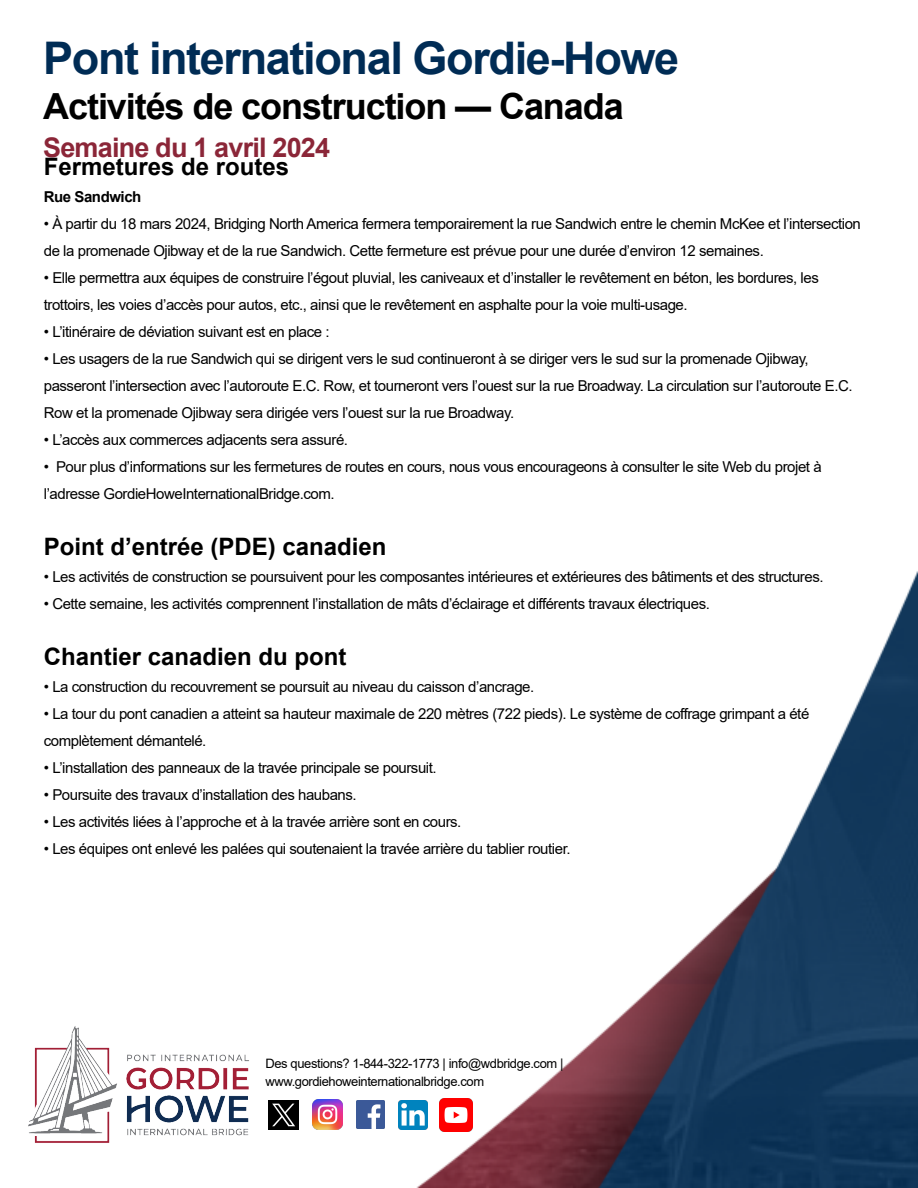
<style>
.page{position:relative;width:918px;height:1188px;background:#fff}
.page>*{position:absolute;margin:0;border:0;box-sizing:border-box;transform-origin:0 0}
.t1{font:700 45px "Arial";letter-spacing:-.03em;color:#002c55}
.t2{font:700 36px "Arial";letter-spacing:-.03em;color:#000}
.t3{font:700 27px "Arial";letter-spacing:-.03em;color:#8b2638}
.t4{font:700 24px "Arial";color:#000}
.t5{font:15px/27px "Arial";letter-spacing:-.03em;color:#000}
.t6{font:700 15px "Arial";letter-spacing:-.03em;color:#000}
.t7{font:12.9px/18px "Arial";letter-spacing:-.03em;color:#000}
</style>
<div class="page">
<img style="left:268px;top:571px;width:650px;height:617px">
<img style="left:28px;top:1026px;width:221px;height:117px">
<img style="left:356px;top:1101px;width:28px;height:28px">
<img style="left:399px;top:1100px;width:29px;height:29px">
<img style="left:440px;top:1099px;width:32px;height:32px">
<img style="left:312px;top:1100px;width:30px;height:30px">
<img style="left:269px;top:1100px;width:29px;height:30px">
<h1 class="t1" style="left:43px;top:26px;width:637px">Pont international Gordie-Howe</h1>
<h2 class="t2" style="left:43px;top:81px;width:582px">Activités de construction — Canada</h2>
<h3 class="t3" style="left:43px;top:128px;width:288px">Semaine du 1 avril 2024</h3>
<h3 class="t4" style="left:44px;top:150px;width:247px">Fermetures de routes</h3>
<p class="t6" style="left:44px;top:186px;width:99px">Rue Sandwich</p>
<p class="t5" style="left:44px;top:210px;width:819px">• À partir du 18 mars 2024, Bridging North America fermera temporairement la rue Sandwich entre le chemin McKee et l’intersection de la promenade Ojibway et de la rue Sandwich. Cette fermeture est prévue pour une durée d’environ 12 semaines.</p>
<p class="t5" style="left:44px;top:264px;width:777px">• Elle permettra aux équipes de construire l’égout pluvial, les caniveaux et d’installer le revêtement en béton, les bordures, les trottoirs, les voies d’accès pour autos, etc., ainsi que le revêtement en asphalte pour la voie multi-usage.</p>
<p class="t5" style="left:44px;top:318px;width:287px">• L’itinéraire de déviation suivant est en place :</p>
<p class="t5" style="left:44px;top:345px;width:810px">• Les usagers de la rue Sandwich qui se dirigent vers le sud continueront à se diriger vers le sud sur la promenade Ojibway, passeront l’intersection avec l’autoroute E.C. Row, et tourneront vers l’ouest sur la rue Broadway. La circulation sur l’autoroute E.C.<br>Row et la promenade Ojibway sera dirigée vers l’ouest sur la rue Broadway.</p>
<p class="t5" style="left:44px;top:426px;width:306px">• L’accès aux commerces adjacents sera assuré.</p>
<p class="t5" style="left:44px;top:453px;width:779px">• Pour plus d’informations sur les fermetures de routes en cours, nous vous encourageons à consulter le site Web du projet à l’adresse GordieHoweInternationalBridge.com.</p>
<h3 class="t4" style="left:44px;top:530px;width:344px">Point d’entrée (PDE) canadien</h3>
<p class="t5" style="left:44px;top:563px;width:781px">• Les activités de construction se poursuivent pour les composantes intérieures et extérieures des bâtiments et des structures.</p>
<p class="t5" style="left:44px;top:590px;width:668px">• Cette semaine, les activités comprennent l’installation de mâts d’éclairage et différents travaux électriques.</p>
<h3 class="t4" style="left:44px;top:640px;width:304px">Chantier canadien du pont</h3>
<p class="t5" style="left:44px;top:673px;width:492px">• La construction du recouvrement se poursuit au niveau du caisson d’ancrage.</p>
<p class="t5" style="left:44px;top:700px;width:767px">• La tour du pont canadien a atteint sa hauteur maximale de 220 mètres (722 pieds). Le système de coffrage grimpant a été complètement démantelé.</p>
<p class="t5" style="left:44px;top:754px;width:394px">• L’installation des panneaux de la travée principale se poursuit.</p>
<p class="t5" style="left:44px;top:781px;width:314px">• Poursuite des travaux d’installation des haubans.</p>
<p class="t5" style="left:44px;top:808px;width:419px">• Les activités liées à l’approche et à la travée arrière sont en cours.</p>
<p class="t5" style="left:44px;top:835px;width:528px">• Les équipes ont enlevé les palées qui soutenaient la travée arrière du tablier routier.</p>
<p class="t7" style="left:266px;top:1054px;width:299px">Des questions? 1-844-322-1773 | info@wdbridge.com | www.gordiehoweinternationalbridge.com</p>
</div>
